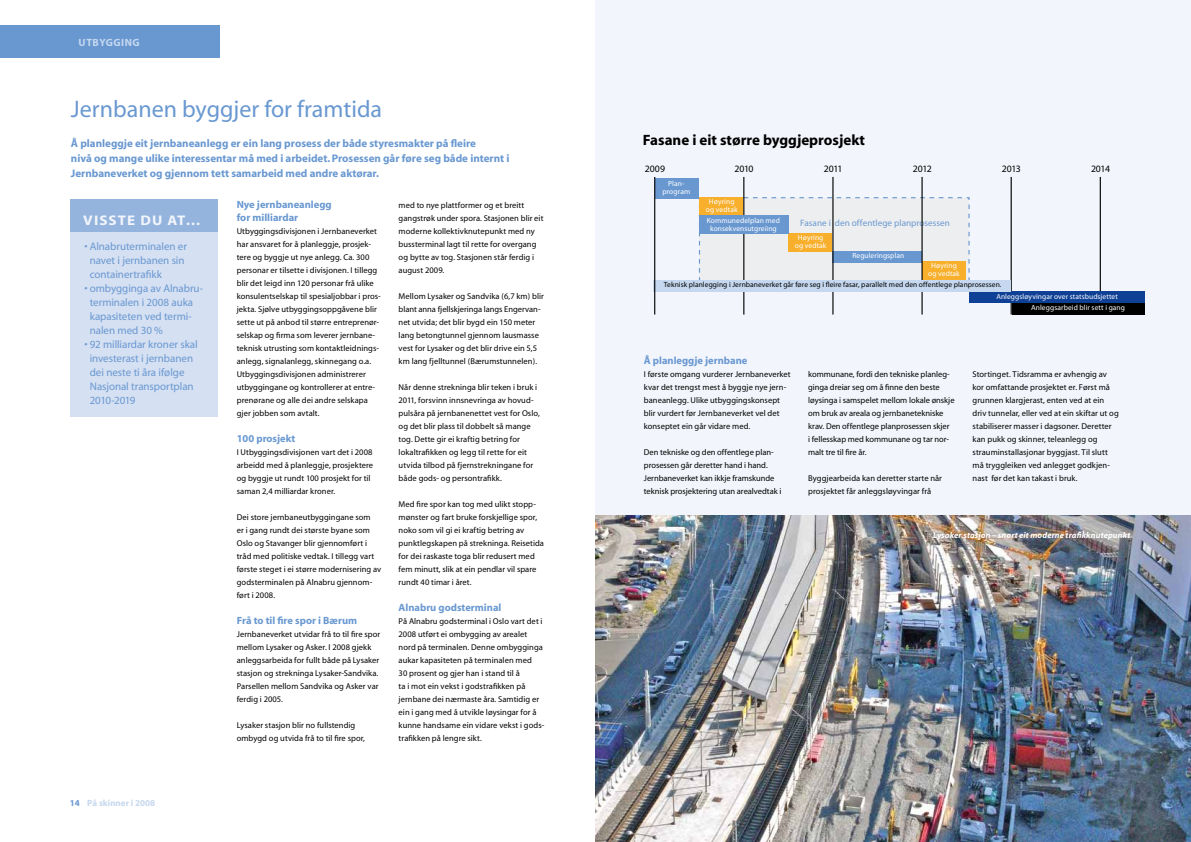
<style>
.page{position:relative;width:1191px;height:842px;background:#fff}
.page>*{position:absolute;margin:0;border:0;box-sizing:border-box;transform-origin:0 0}
.t1{font:24px "Myriad MM 400 600";color:#6998d1}
.t2{font:700 15px "Myriad";color:#000}
.t3{font:700 14px "Myriad";color:#f2f5fb;scale:1.08 1}
.t4{font:11px/14px "Myriad MM 400 600";letter-spacing:-.005em;color:#6998d1}
.t5{font:700 11px/15px "Myriad";color:#6998d1}
.t6{font:700 10.5px/13px "Myriad";color:#6998d1}
.t7{font:700 10.5px "Myriad";color:#c5d8ef}
.t8{font:9.8px "Myriad";letter-spacing:-.04em;color:#000}
.t9{font:9.2px "Myriad MM 400 600";letter-spacing:.005em;color:#6998d1}
.t10{font:700 9px "Myriad";color:#c5d8ef}
.t11{font:8.5px/13px "Myriad MM 400 600";letter-spacing:.005em;color:#000}
.t12{font:italic 700 8.5px "Myriad";letter-spacing:.01em;color:#fff}
.t13{font:7.5px/8.1px "Myriad MM 400 600";letter-spacing:.01em;color:#fff;text-align:center}
.t14{font:7.5px "Myriad MM 400 600";letter-spacing:.01em;color:#000}
.s1{color:#6998d1}
</style>
<div class="page">
<div style="left:0;top:26px;width:219px;height:32px;background:#6998d1"></div>
<div style="left:595px;top:0;width:596px;height:583px;background:#f2f5fb"></div>
<img style="left:595px;top:516px;width:596px;height:326px">
<div style="left:70px;top:199px;width:147px;height:218px;background:#d5e0f2"></div>
<div style="left:70px;top:199px;width:147px;height:32px;background:#94b4de"></div>
<div style="left:698px;top:197px;width:272px;height:83px;background:#edeeef"></div>
<hr style="left:1099px;top:177px;width:1px;height:138px;background:#000">
<div style="left:655px;top:178px;width:44px;height:20px;background:#6998d1"></div>
<div style="left:699px;top:197px;width:44px;height:19px;background:#f7af2c"></div>
<div style="left:832px;top:251px;width:89px;height:12px;background:#6998d1"></div>
<div style="left:788px;top:233px;width:44px;height:18px;background:#f7af2c"></div>
<div style="left:922px;top:261px;width:43px;height:19px;background:#f7af2c"></div>
<div style="left:1012px;top:303px;width:132px;height:12px;background:#000"></div>
<hr style="left:921px;top:177px;width:1px;height:138px;background:#000">
<hr style="left:743px;top:177px;width:1px;height:138px;background:#000">
<hr style="left:832px;top:177px;width:1px;height:138px;background:#000">
<hr style="left:1010px;top:177px;width:1px;height:138px;background:#000">
<div style="left:968px;top:291px;width:176px;height:12px;background:#0e4096"></div>
<div style="left:653px;top:280px;width:358px;height:12px;background:#c5d8ef"></div>
<hr style="left:654px;top:177px;width:1px;height:138px;background:#000">
<div style="left:700px;top:215px;width:89px;height:18px;background:#6998d1"></div>
<p class="t7" style="left:79px;top:37px;width:35px">ut bygging</p>
<h1 class="t1" style="left:71px;top:98px;width:313px">Jernbanen byggjer for framtida</h1>
<p class="t5" style="left:71px;top:136px;width:440px">Å planleggje eit jernbaneanlegg er ein lang prosess der både styresmakter på fleire<br>nivå og mange ulike interessentar må med i arbeidet. Prosessen går føre seg både internt i<br>Jernbaneverket og gjennom tett samarbeid med andre aktørar.</p>
<h3 class="t3" style="left:83px;top:213px;width:19px">Visste</h3>
<h3 class="t3" style="left:140px;top:213px;width:57px">du at...</h3>
<p class="t4" style="left:90px;top:240px;width:99px;text-indent:-5px">• Alnabruterminalen er navet i jernbanen sin containertrafikk</p>
<p class="t4" style="left:90px;top:282px;width:115px;text-indent:-5px">• ombygginga av Alnabru&shy;terminalen i 2008 auka kapasiteten ved termi&shy;nalen med 30 %</p>
<p class="t4" style="left:90px;top:338px;width:109px;text-indent:-5px">• 92 milliardar kroner skal investerast i jernbanen dei neste ti åra ifølge<br>Nasjonal transportplan<br>2010-2019</p>
<p class="t10" style="left:70px;top:798px;width:87px"><span class="s1">14</span> På skinner i 2008</p>
<p class="t6" style="left:237px;top:198px;width:96px">Nye jernbaneanlegg for milliardar</p>
<p class="t11" style="left:237px;top:225px;width:146px">Utbyggingsdivisjonen i Jernbaneverket har ansvaret for å planleggje, prosjek&shy;tere og byggje ut nye anlegg. Ca. 300 personar er tilsette i divisjonen. I tillegg blir det leigd inn 120 personar frå ulike konsulentselskap til spesialjobbar i pros&shy;jekta. Sjølve utbyggingsoppgåvene blir sette ut på anbod til større entreprenør&shy;selskap og firma som leverer jernbane&shy;teknisk utrusting som kontaktleidnings&shy;anlegg, signalanlegg, skinnegang o.a.<br>Utbyggingsdivisjonen administrerer utbyggingane og kontrollerer at entre&shy;prenørane og alle dei andre selskapa gjer jobben som avtalt.</p>
<p class="t6" style="left:237px;top:432px;width:60px">100 prosjekt</p>
<p class="t11" style="left:237px;top:446px;width:138px">I Utbyggingsdivisjonen vart det i 2008 arbeidd med å planleggje, prosjektere og byggje ut rundt 100 prosjekt for til saman 2,4 milliardar kroner.</p>
<p class="t11" style="left:237px;top:511px;width:146px">Dei store jernbaneutbyggingane som<br>er i gang rundt dei største byane som Oslo og Stavanger blir gjennomført i tråd med politiske vedtak. I tillegg vart første steget i ei større modernisering av godsterminalen på Alnabru gjennom&shy;ført i 2008.</p>
<p class="t6" style="left:237px;top:614px;width:122px">Frå to til fire spor i Bærum</p>
<p class="t11" style="left:237px;top:628px;width:145px">Jernbaneverket utvidar frå to til fire spor mellom Lysaker og Asker. I 2008 gjekk anleggsarbeida for fullt både på Lysaker stasjon og strekninga Lysaker-Sandvika.<br>Parsellen mellom Sandvika og Asker var ferdig i 2005.</p>
<p class="t11" style="left:237px;top:719px;width:130px">Lysaker stasjon blir no fullstendig ombygd og utvida frå to til fire spor,</p>
<p class="t11" style="left:399px;top:199px;width:146px">med to nye plattformer og et breitt gangstrøk under spora. Stasjonen blir eit moderne kollektivknutepunkt med ny bussterminal lagt til rette for overgang og bytte av tog. Stasjonen står ferdig i august 2009.</p>
<p class="t11" style="left:399px;top:290px;width:147px">Mellom Lysaker og Sandvika (6,7 km) blir blant anna fjellskjeringa langs Engervan&shy;net utvida; det blir bygd ein 150 meter lang betongtunnel gjennom lausmasse vest for Lysaker og det blir drive ein 5,5 km lang fjelltunnel (Bærumstunnelen).</p>
<p class="t11" style="left:399px;top:381px;width:143px">Når denne strekninga blir teken i bruk i 2011, forsvinn innsnevringa av hovud&shy;pulsåra på jernbanenettet vest for Oslo, og det blir plass til dobbelt så mange tog. Dette gir ei kraftig betring for lokaltrafikken og legg til rette for eit utvida tilbod på fjernstrekningane for både gods- og persontrafikk.</p>
<p class="t11" style="left:399px;top:498px;width:147px">Med fire spor kan tog med ulikt stopp&shy;mønster og fart bruke forskjellige spor, noko som vil gi ei kraftig betring av punktlegskapen på strekninga. Reisetida for dei raskaste toga blir redusert med fem minutt, slik at ein pendlar vil spare rundt 40 timar i året.</p>
<p class="t6" style="left:399px;top:601px;width:104px">Alnabru godsterminal</p>
<p class="t11" style="left:399px;top:615px;width:147px">På Alnabru godsterminal i Oslo vart det i 2008 utført ei ombygging av arealet nord på terminalen. Denne ombygginga aukar kapasiteten på terminalen med<br>30 prosent og gjer han i stand til å<br>ta i mot ein vekst i godstrafikken på jernbane dei nærmaste åra. Samtidig er ein i gang med å utvikle løysingar for å kunne handsame ein vidare vekst i gods&shy;trafikken på lengre sikt.</p>
<h2 class="t2" style="left:643px;top:132px;width:223px">Fasane i eit større byggjeprosjekt</h2>
<p class="t8" style="left:645px;top:164px;width:22px">2009</p>
<p class="t8" style="left:824px;top:164px;width:20px">2011</p>
<p class="t8" style="left:913px;top:164px;width:20px">2012</p>
<p class="t8" style="left:1002px;top:164px;width:20px">2013</p>
<p class="t8" style="left:1091px;top:164px;width:21px">2014</p>
<p class="t13" style="left:662px;top:180px;width:29px">Plan&shy;program</p>
<p class="t13" style="left:706px;top:198px;width:33px">Høyring og vedtak</p>
<p class="t13" style="left:852px;top:252px;width:53px">Reguleringsplan</p>
<p class="t8" style="left:734px;top:164px;width:21px">2010</p>
<p class="t13" style="left:707px;top:217px;width:75px">Kommunedelplan med konsekvensutgreiing</p>
<p class="t9" style="left:800px;top:219px;width:151px">Fasane i den offentlege planprosessen</p>
<p class="t13" style="left:795px;top:233px;width:33px">Høyring og vedtak</p>
<p class="t13" style="left:928px;top:262px;width:33px">Høyring og vedtak</p>
<p class="t14" style="left:664px;top:281px;width:339px">Teknisk planlegging i Jernbaneverket går føre seg i fleire fasar, parallelt med den offentlege planprosessen.</p>
<p class="t13" style="left:996px;top:293px;width:123px">Anleggsløyvingar over statsbudsjettet</p>
<p class="t6" style="left:644px;top:354px;width:105px">Å planleggje jernbane</p>
<p class="t11" style="left:644px;top:368px;width:148px">I første omgang vurderer Jernbaneverket kvar det trengst mest å byggje nye jern&shy;baneanlegg. Ulike utbyggingskonsept blir vurdert før Jernbaneverket vel det konseptet ein går vidare med.</p>
<p class="t11" style="left:644px;top:446px;width:139px">Den tekniske og den offentlege plan&shy;prosessen går deretter hand i hand.<br>Jernbaneverket kan ikkje framskunde teknisk prosjektering utan arealvedtak i</p>
<p class="t13" style="left:1031px;top:304px;width:95px">Anleggsarbeid blir sett i gang</p>
<p class="t11" style="left:808px;top:368px;width:148px">kommunane, fordi den tekniske planleg&shy;ginga dreiar seg om å finne den beste løysinga i samspelet mellom lokale ønskje om bruk av areala og jernbanetekniske krav. Den offentlege planprosessen skjer<br>i fellesskap med kommunane og tar nor&shy;malt tre til fire år.</p>
<p class="t11" style="left:808px;top:472px;width:135px">Byggjearbeida kan deretter starte når prosjektet får anleggsløyvingar frå</p>
<p class="t11" style="left:972px;top:368px;width:148px">Stortinget. Tidsramma er avhengig av kor omfattande prosjektet er. Først må grunnen klargjerast, enten ved at ein driv tunnelar, eller ved at ein skiftar ut og stabiliserer masser i dagsoner. Deretter kan pukk og skinner, teleanlegg og strauminstallasjonar byggjast. Til slutt må tryggleiken ved anlegget godkjen&shy;nast før det kan takast i bruk.</p>
<p class="t12" style="left:933px;top:531px;width:199px">Lysaker stasjon – snart eit moderne trafikknutepunkt</p>
</div>
